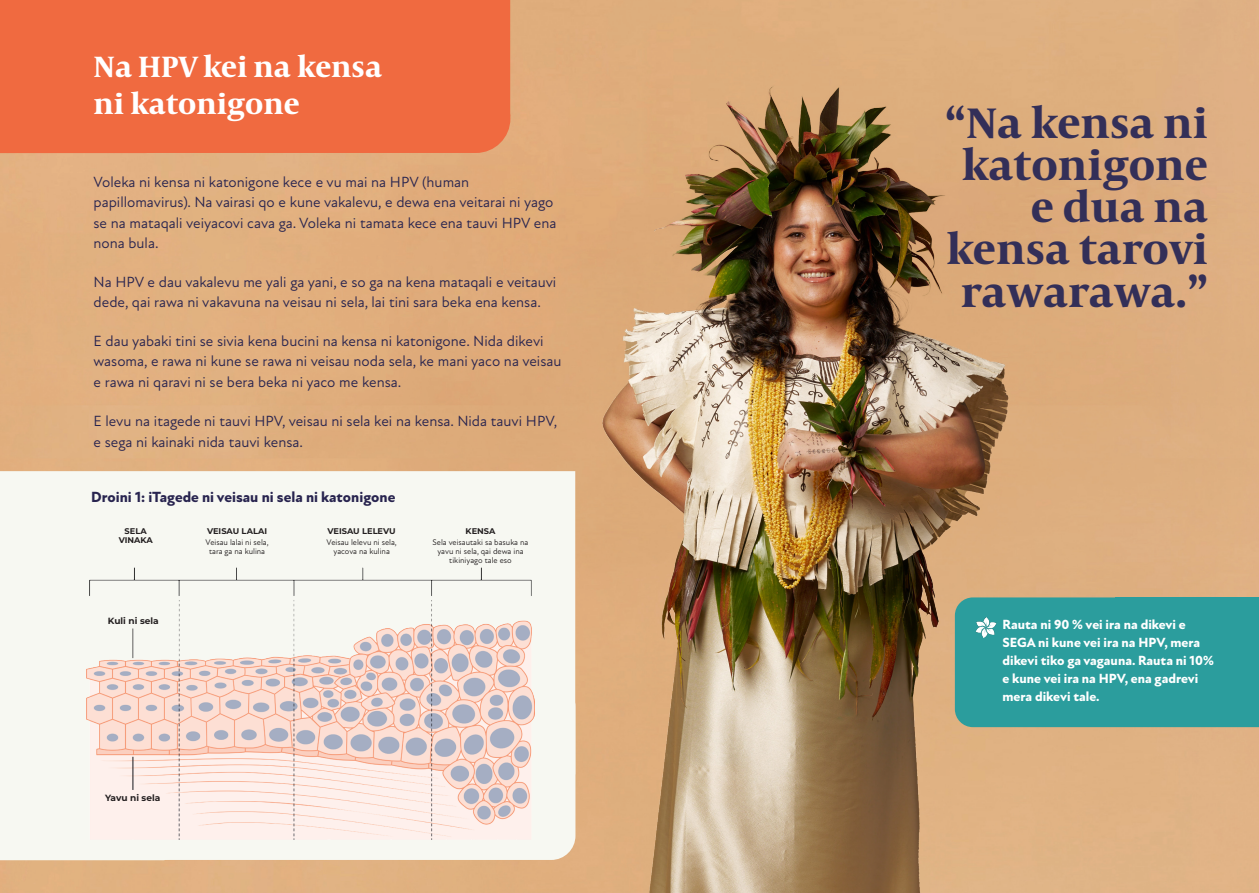
<style>
.page{position:relative;width:1259px;height:893px;background:#dfaf7f}
.page>*{position:absolute;margin:0;border:0;box-sizing:border-box;transform-origin:0 0}
.t1{font:700 43.65px/42.2px "Capitolium News 2";color:#332f58;text-align:right}
.t2{font:700 30px/37.5px "Capitolium News 2";color:#fff}
.Paragraph{font:15px/20.2px "New Atten";color:#28244f}
.Paragraph-2{font:800 15px "New Atten";color:#28244f}
.t3{font:800 13.5px/18px "New Atten";color:#fff}
.t4{font:700 9px "Montserrat";color:#231f20}
.t5{font:8.25px/11.2px "New Atten";color:#231f20}
.t6{font:700 8.25px/9.9px "Montserrat";color:#231f20;text-align:center}
.s1{font-family:"Montserrat";font-weight:700}
</style>
<div class="page">
<div style="left:0;top:0;width:510px;height:153px;background:#f06a40"></div>
<div style="left:110px;top:84px;width:400px;height:69px;background:#f06a40;border-radius:34px"></div>
<div style="left:1008px;top:597px;width:212px;height:130px;background:#2b9d9d"></div>
<div style="left:1220px;top:597px;width:39px;height:130px;background:#2b9d9d"></div>
<div style="left:1115px;top:597px;width:107px;height:64px;background:#2b9d9d"></div>
<img style="left:603px;top:81px;width:405px;height:812px">
<div style="left:0;top:471px;width:575px;height:389px;background:#f7f8f2"></div>
<div style="left:121px;top:682px;width:454px;height:178px;background:#f7f8f2;border-radius:24px"></div>
<img style="left:86px;top:509px;width:448px;height:330px">
<div style="left:85px;top:520px;width:479px;height:43px;background:#f7f8f2"></div>
<div style="left:106px;top:613px;width:59px;height:15px;background:#f7f8f2"></div>
<div style="left:103px;top:790px;width:62px;height:23px;background:#fef0ec"></div>
<p class="t2" style="left:94px;top:46px;width:290px">Na HPV kei na kensa ni katonigone</p>
<p class="Paragraph" style="left:94px;top:172px;width:464px">Voleka ni kensa ni katonigone kece e vu mai na HPV (human papillomavirus). Na vairasi qo e kune vakalevu, e dewa ena veitarai ni yago se na mataqali veiyacovi cava ga. Voleka ni tamata kece ena tauvi HPV ena nona bula.</p>
<p class="Paragraph" style="left:94px;top:272px;width:464px">Na HPV e dau vakalevu me yali ga yani, e so ga na kena mataqali e veitauvi dede, qai rawa ni vakavuna na veisau ni sela, lai tini sara beka ena kensa.</p>
<p class="Paragraph" style="left:94px;top:331px;width:469px">E dau yabaki tini se sivia kena bucini na kensa ni katonigone. Nida dikevi wasoma, e rawa ni kune se rawa ni veisau noda sela, ke mani yaco na veisau e rawa ni qaravi ni se bera beka ni yaco me kensa.</p>
<p class="Paragraph" style="left:94px;top:411px;width:465px;line-height:21px">E levu na itagede ni tauvi HPV, veisau ni sela kei na kensa. Nida tauvi HPV, e sega ni kainaki nida tauvi kensa.</p>
<p class="Paragraph-2" style="left:91px;top:488px;width:306px">Droini 1: iTagede ni veisau ni sela ni katonigone</p>
<p class="t6" style="left:119px;top:525px;width:35px">SELA<br>VINAKA</p>
<p class="t5" style="left:206px;top:525px;width:65px"><span class="s1">VEISAU LALAI<br></span>Veisau lalai ni sela,</p>
<p class="t5" style="left:209px;top:545px;width:58px">tara ga na kulina</p>
<p class="t5" style="left:327px;top:525px;width:72px"><span class="s1">VEISAU LELEVU<br></span>Veisau lelevu ni sela,</p>
<p class="t5" style="left:333px;top:545px;width:58px">yacova na kulina</p>
<p class="t4" style="left:108px;top:614px;width:52px">Kuli ni sela</p>
<p class="t5" style="left:432px;top:525px;width:97px;text-align:center"><span class="s1">KENSA<br></span>Sela veisautaki sa basuka na</p>
<p class="t5" style="left:437px;top:547px;width:88px;line-height:9px;text-align:center">yavu ni sela, qai dewa ina tikiniyago tale eso</p>
<p class="t4" style="left:105px;top:791px;width:57px">Yavu ni sela</p>
<p class="t1" style="left:945px;top:100px;width:264px">“Na kensa ni katonigone e dua na kensa tarovi rawarawa.”</p>
<p class="t3" style="left:1002px;top:616px;width:213px">Rauta ni 90 % vei ira na dikevi e<br>SEGA ni kune vei ira na HPV, mera dikevi tiko ga vagauna. Rauta ni 10% e kune vei ira na HPV, ena gadrevi mera dikevi tale.</p>
</div>
